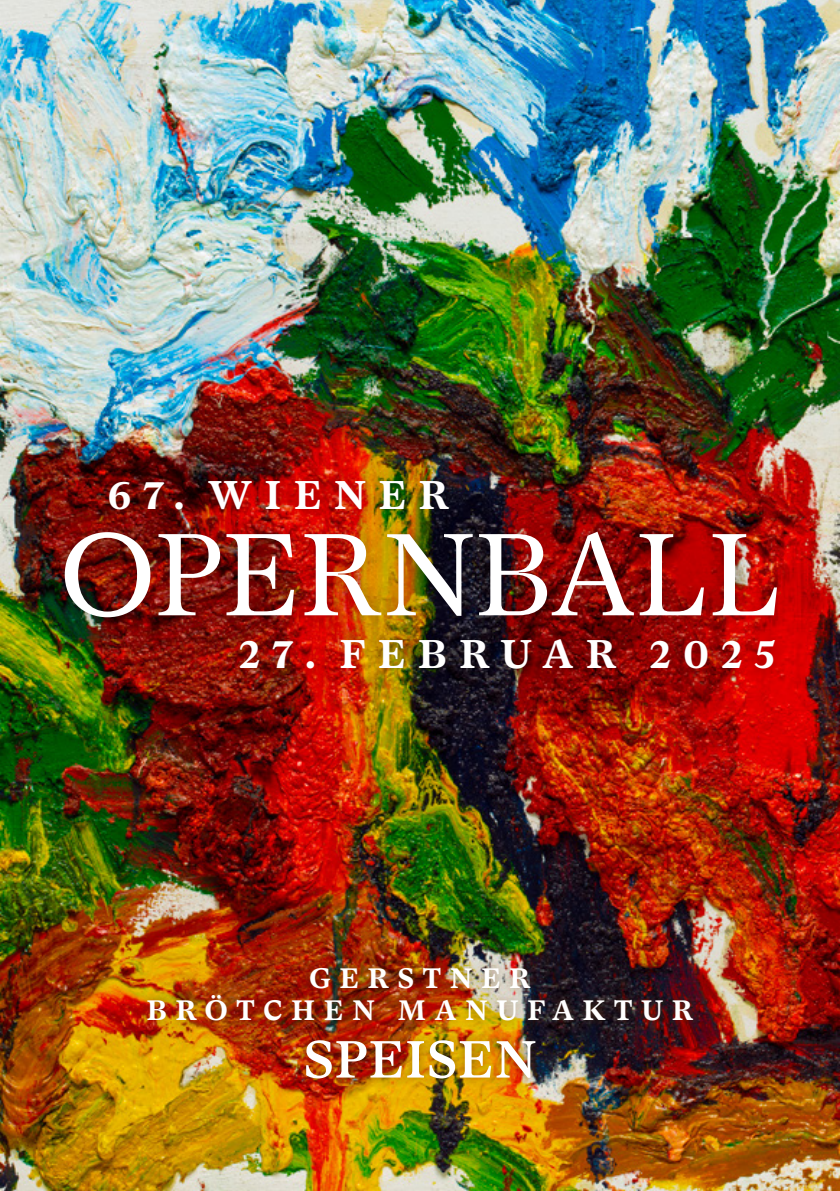
<style>
.page{position:relative;width:840px;height:1191px;background:#fff}
.page>*{position:absolute;margin:0;border:0;box-sizing:border-box;transform-origin:0 0}
.t1{font:116px "GT Super Vienna Text";letter-spacing:-.005em;color:#fff}
.t2{font:500 52px "GT Super Vienna Text";letter-spacing:.015em;color:#fff}
.t3{font:700 40px "GT Super Text";letter-spacing:.31em;color:#fff}
.t4{font:700 28px/32px "GT Super Text";letter-spacing:.31em;color:#fff;text-align:center}
</style>
<div class="page">
<img style="left:0;top:0;width:839px;height:1191px">
<div style="left:46px;top:463px;width:748px;height:222px;background:#000;opacity:.4"></div>
<div style="left:139px;top:957px;width:563px;height:131px;background:#683800;opacity:.6"></div>
<h3 class="t3" style="left:107px;top:472px;width:343px">67. WIENER</h3>
<h1 class="t1" style="left:59px;top:508px;width:723px">OPERNBALL</h1>
<h3 class="t3" style="left:238px;top:631px;width:538px">27. FEBRUAR 2025</h3>
<p class="t4" style="left:146px;top:962px;width:548px">GERSTNER<br>BRÖTCHEN MANUFAKTUR</p>
<h2 class="t2" style="left:303px;top:1029px;width:234px">SPEISEN</h2>
</div>
